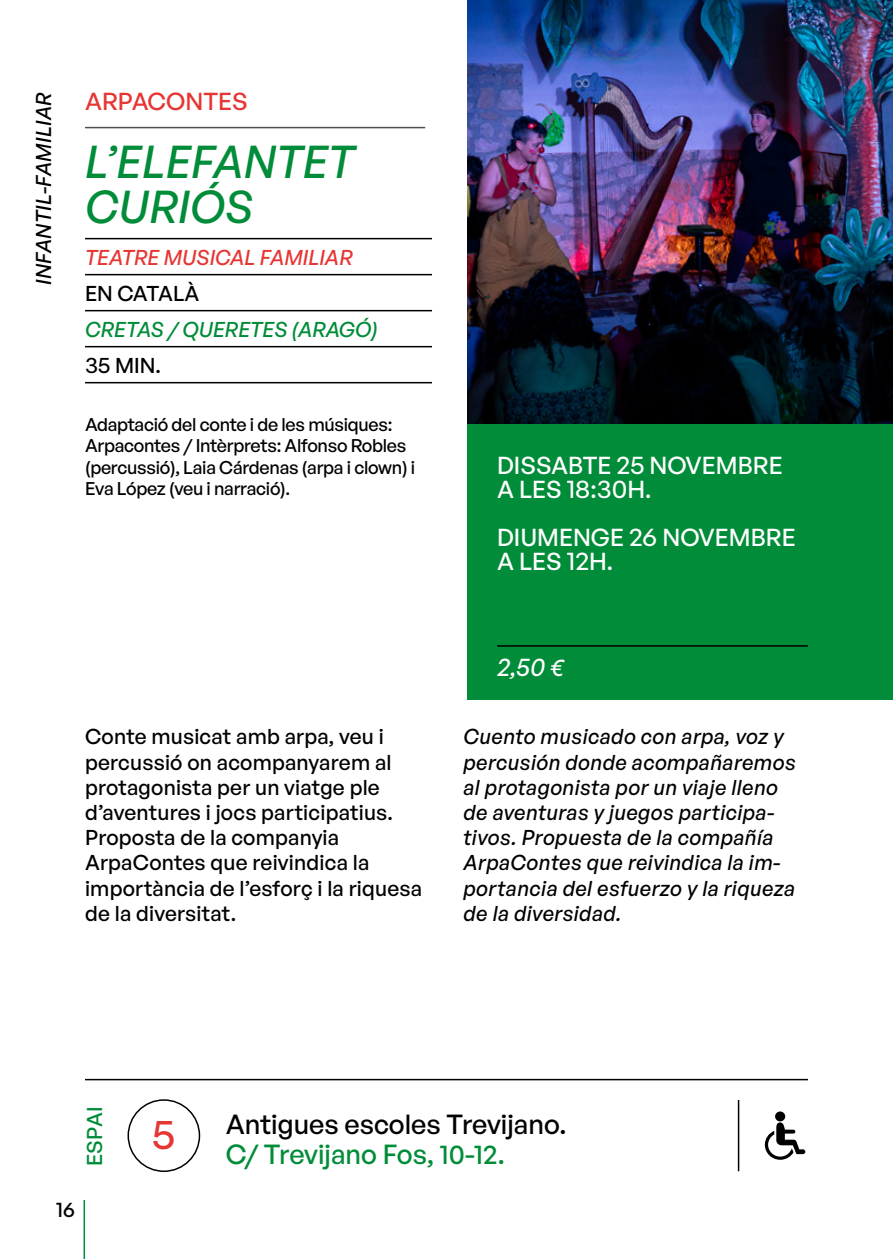
<style>
.page{position:relative;width:893px;height:1259px;background:#fff}
.page>*{position:absolute;margin:0;border:0;box-sizing:border-box;transform-origin:0 0}
.t1{font:italic 500 45px/45px "General Sans";color:#008c38}
.t2{font:500 39px "General Sans";color:#e63634}
.t3{font:500 27px "General Sans";color:#000}
.t4{font:500 27px "General Sans";color:#008c38}
.t5{font:500 24px/24px "General Sans";color:#fff}
.t6{font:500 24px "General Sans";color:#e63634}
.t7{font:italic 500 24px "General Sans";color:#fff}
.t8{font:italic 500 21px/25.2px "General Sans";letter-spacing:.02em;color:#000}
.t9{font:500 21px/25.2px "General Sans";letter-spacing:.01em;color:#000}
.t10{font:italic 500 21px "General Sans";color:#008c38}
.t11{font:italic 500 21px "General Sans";color:#e63634}
.t12{font:500 21px "General Sans";letter-spacing:-.02em;color:#000}
.t13{font:500 21px "General Sans";letter-spacing:.01em;color:#008c38}
.t14{font:500 18px/21.6px "General Sans";letter-spacing:-.015em;color:#000}
</style>
<div class="page">
<hr style="left:84px;top:1200px;width:1px;height:59px;background:#008c38">
<svg style="left:765px;top:1111px;width:40px;height:48px"></svg>
<hr style="left:85px;top:1079px;width:723px;height:1px;background:#000">
<hr style="left:738px;top:1100px;width:1px;height:71px;background:#000">
<div style="left:128px;top:1099px;width:72px;height:73px;border:2px solid #000;border-radius:50%"></div>
<img style="left:468px;top:0;width:425px;height:424px">
<div style="left:468px;top:424px;width:425px;height:276px;background:#008c38"></div>
<hr style="left:497px;top:645px;width:311px;height:1px;background:#000">
<hr style="left:85px;top:238px;width:347px;height:1px;background:#000">
<hr style="left:85px;top:274px;width:347px;height:1px;background:#000">
<hr style="left:85px;top:310px;width:347px;height:1px;background:#000">
<hr style="left:85px;top:346px;width:347px;height:1px;background:#000">
<hr style="left:85px;top:382px;width:347px;height:1px;background:#000">
<hr style="left:85px;top:127px;width:340px;height:1px;background:#4a4f54">
<p class="t8" style="left:30px;top:285px;width:194px;rotate:-90deg">INFANTIL-FAMILIAR</p>
<p class="t6" style="left:85px;top:86px;width:164px">ARPACONTES</p>
<h1 class="t1" style="left:85px;top:138px;width:271px">L’ELEFANTET<br>CURIÓS</h1>
<p class="t11" style="left:85px;top:244px;width:269px">TEATRE MUSICAL FAMILIAR</p>
<p class="t12" style="left:85px;top:280px;width:116px">EN CATALÀ</p>
<p class="t10" style="left:85px;top:316px;width:294px">CRETAS / QUERETES (ARAGÓ)</p>
<p class="t9" style="left:85px;top:352px;width:77px">35 MIN.</p>
<p class="t14" style="left:85px;top:413px;width:332px">Adaptació del conte i de les músiques:<br>Arpacontes / Intèrprets: Alfonso Robles (percussió), Laia Cárdenas (arpa i clown) i Eva López (veu i narració).</p>
<p class="t5" style="left:497px;top:453px;width:287px">DISSABTE 25 NOVEMBRE<br>A LES 18:30H.</p>
<p class="t5" style="left:497px;top:525px;width:300px">DIUMENGE 26 NOVEMBRE<br>A LES 12H.</p>
<p class="t7" style="left:497px;top:652px;width:68px">2,50 €</p>
<p class="t9" style="left:85px;top:723px;width:339px">Conte musicat amb arpa, veu i percussió on acompanyarem al protagonista per un viatge ple d’aventures i jocs participatius.<br>Proposta de la companyia<br>ArpaContes que reivindica la importància de l’esforç i la riquesa de la diversitat.</p>
<p class="t8" style="left:463px;top:723px;width:334px">Cuento musicado con arpa, voz y percusión donde acompañaremos al protagonista por un viaje lleno de aventuras y juegos participa&shy;tivos. Propuesta de la compañía<br>ArpaContes que reivindica la im&shy;portancia del esfuerzo y la riqueza de la diversidad.</p>
<p class="t13" style="left:81px;top:1166px;width:61px;rotate:-90deg">ESPAI</p>
<p class="t9" style="left:56px;top:1196px;width:20px">16</p>
<h2 class="t2" style="left:152px;top:1110px;width:25px">5</h2>
<p class="t3" style="left:226px;top:1107px;width:342px">Antigues escoles Trevijano.</p>
<p class="t4" style="left:226px;top:1137px;width:281px">C/ Trevijano Fos, 10-12.</p>
</div>
